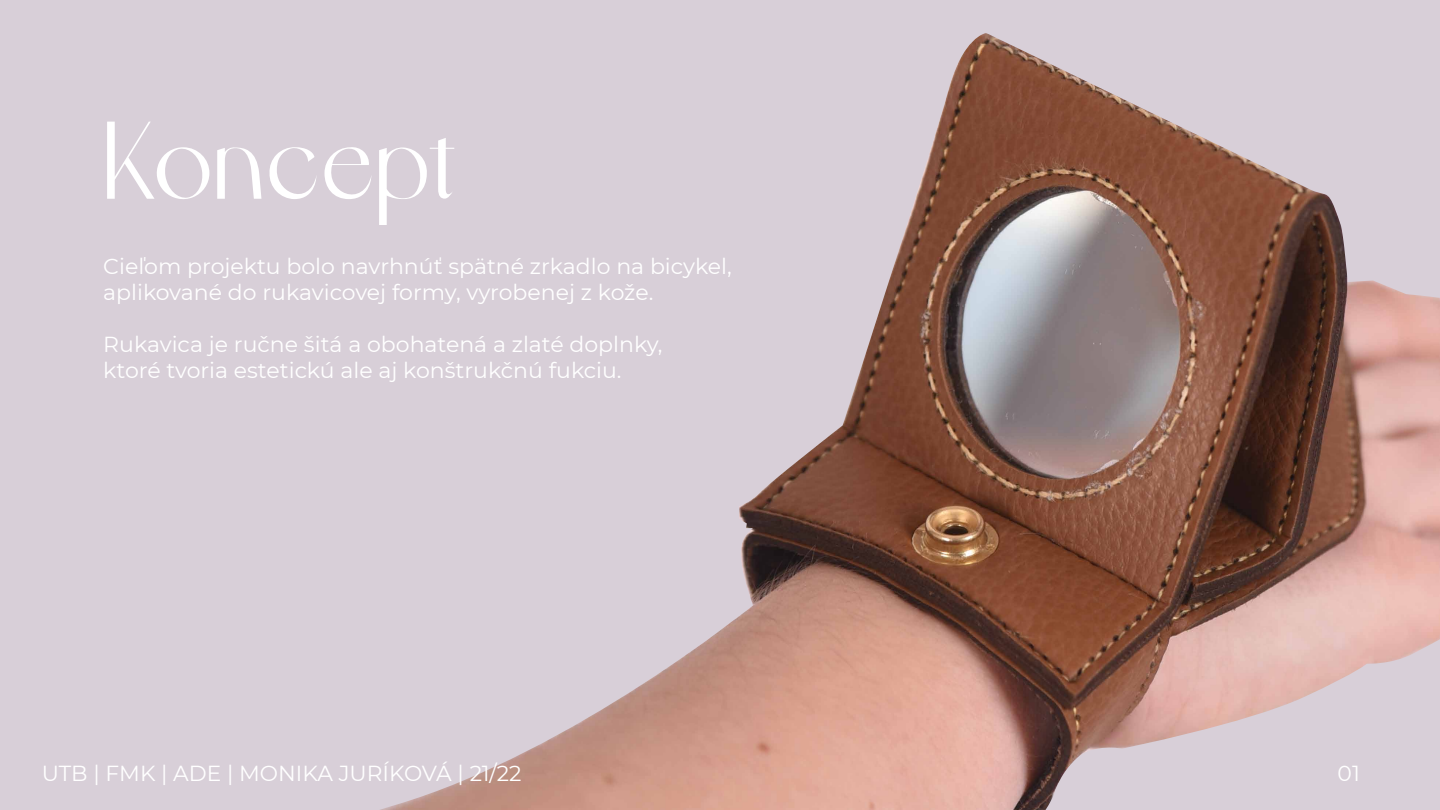
<style>
.page{position:relative;width:1440px;height:810px;background:#d8cfd8}
.page>*{position:absolute;margin:0;border:0;box-sizing:border-box;transform-origin:0 0}
.t1{font:110.25px "Rivage Personal Use";color:#fff}
.t2{font:21.75px "Montserrat";color:#fff}
.t3{font:21.67px/26px "Montserrat";color:#fff}
</style>
<div class="page">
<img style="left:380px;top:33px;width:1060px;height:777px">
<h1 class="t1" style="left:103px;top:98px;width:356px">Koncept</h1>
<p class="t3" style="left:103px;top:252px;width:630px">Cieľom projektu bolo navrhnúť spätné zrkadlo na bicykel, aplikované do rukavicovej formy, vyrobenej z kože.</p>
<p class="t3" style="left:103px;top:330px;width:561px">Rukavica je ručne šitá a obohatená a zlaté doplnky, ktoré tvoria estetickú ale aj konštrukčnú fukciu.</p>
<p class="t2" style="left:42px;top:758px;width:481px">UTB | FMK | ADE | MONIKA JURÍKOVÁ | 21/22</p>
<p class="t2" style="left:1338px;top:758px;width:24px">01</p>
</div>
